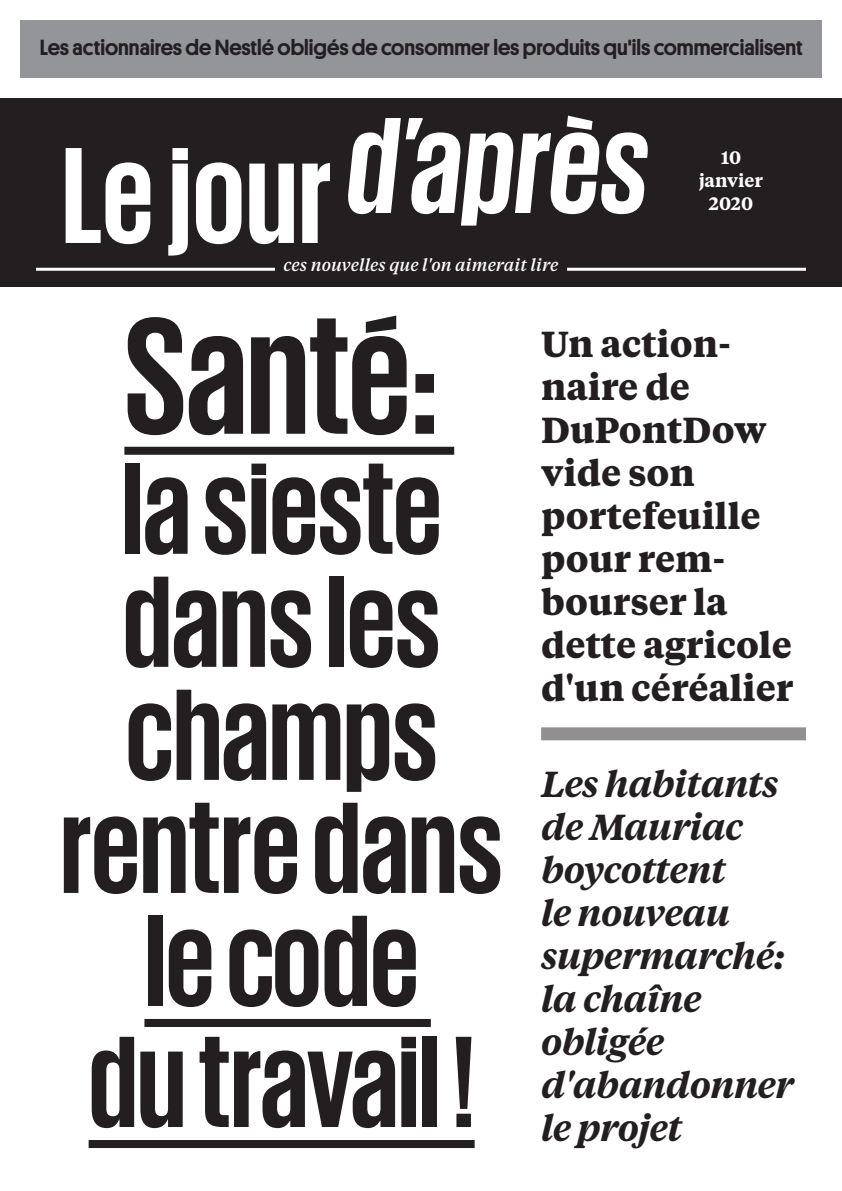
<style>
.page{position:relative;width:842px;height:1191px;background:#fff}
.page>*{position:absolute;margin:0;border:0;box-sizing:border-box;transform-origin:0 0}
.Giorgio{font:700 170px "Giorgio Sans";letter-spacing:-.005em;color:#231f20}
.t1{font:italic 700 140px "Giorgio Sans";letter-spacing:.01em;color:#fff}
.Giorgio-2{font:700 133px/113px "Giorgio Sans";color:#231f20;text-align:center}
.timpos_bold{font:700 36px/43px "Tiempos Text";color:#231f20}
.timpos_bold-2{font:italic 600 36px/43px "Tiempos Text";letter-spacing:-.02em;color:#231f20}
.platform_bold{font:500 22px "Platform";color:#231f20}
.t2{font:600 18px/23px "Tiempos Text";color:#fff;text-align:center}
.t3{font:italic 500 17px "Tiempos Text";color:#fff}
.s1{font-style:normal}
</style>
<div class="page">
<div style="left:0;top:98px;width:842px;height:188px;background:#231f20"></div>
<div style="left:20px;top:20px;width:802px;height:58px;background:#939598"></div>
<hr style="left:36px;top:268px;width:239px;height:3px;background:#fff">
<hr style="left:567px;top:268px;width:239px;height:3px;background:#fff">
<div style="left:124px;top:447px;width:330px;height:8px;background:#231f20"></div>
<div style="left:144px;top:1019px;width:287px;height:8px;background:#231f20"></div>
<div style="left:89px;top:1140px;width:386px;height:8px;background:#231f20"></div>
<div style="left:541px;top:727px;width:265px;height:13px;background:#918f8f"></div>
<p class="platform_bold" style="left:40px;top:32px;width:764px">Les actionnaires de Nestlé obligés de consommer les produits qu'ils commercialisent</p>
<h2 class="t1" style="left:62px;top:94px;width:588px"><span class="s1">Le jour</span> d’après</h2>
<p class="t3" style="left:284px;top:253px;width:276px">ces nouvelles que l'on aimerait lire</p>
<p class="t2" style="left:699px;top:145px;width:65px">10 janvier<br>2020</p>
<p class="Giorgio" style="left:124px;top:291px;width:316px">Santé:</p>
<p class="Giorgio-2" style="left:121px;top:448px;width:322px">la sieste</p>
<p class="Giorgio-2" style="left:61px;top:561px;width:444px">dans les champs rentre dans</p>
<p class="Giorgio-2" style="left:144px;top:900px;width:276px">le code</p>
<p class="Giorgio-2" style="left:89px;top:1021px;width:387px">du travail !</p>
<p class="timpos_bold" style="left:541px;top:321px;width:191px">Un action&shy;naire de</p>
<p class="timpos_bold" style="left:541px;top:407px;width:227px">DuPontDow vide son</p>
<p class="timpos_bold" style="left:541px;top:493px;width:254px">portefeuille pour rem&shy;bourser la dette agricole d'un céréalier</p>
<p class="timpos_bold-2" style="left:541px;top:760px;width:254px">Les habitants de Mauriac boycottent<br>le nouveau supermarché: la chaîne obligée d'abandonner le projet</p>
</div>
